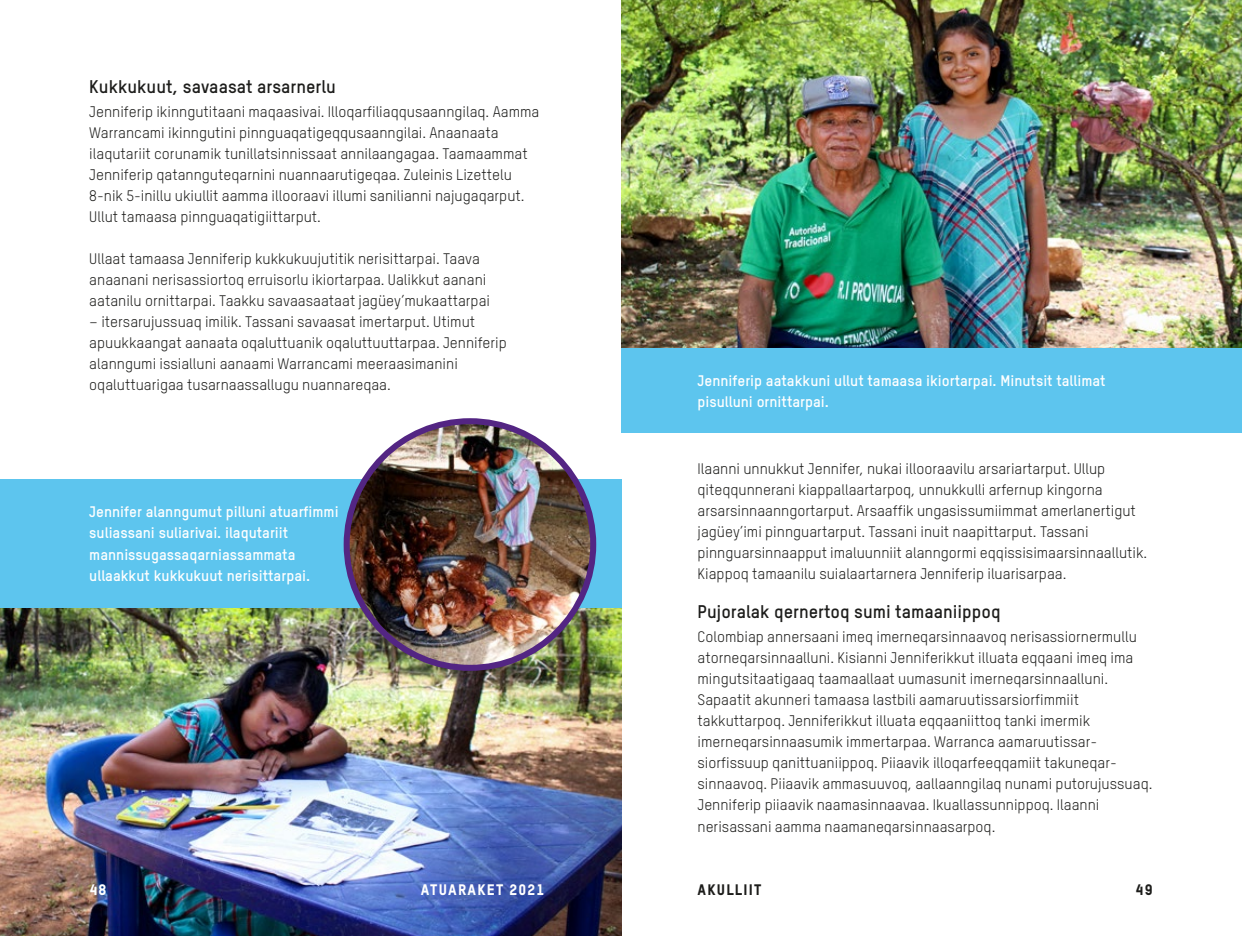
<style>
.page{position:relative;width:1242px;height:936px;background:#fff}
.page>*{position:absolute;margin:0;border:0;box-sizing:border-box;transform-origin:0 0}
.t1{font:700 18px "Oxfam TSTARPRO";color:#1d1d1b}
.t2{font:15px/21px "Oxfam TSTARPRO";color:#1d1d1b}
.t3{font:700 15px/21px "Oxfam TSTARPRO";color:#fff}
.t4{font:15px "Oxfam TSTARPRO Headline";letter-spacing:.08em;color:#fff}
.t5{font:15px "Oxfam TSTARPRO Headline";letter-spacing:.08em;color:#1d1d1b}
</style>
<div class="page">
<img style="left:0;top:607px;width:621px;height:328px">
<img style="left:621px;top:0;width:621px;height:348px">
<div style="left:0;top:479px;width:621px;height:128px;background:#5dc5ee"></div>
<div style="left:621px;top:348px;width:621px;height:84px;background:#5dc5ee"></div>
<img style="left:347px;top:421px;width:246px;height:246px;border-radius:123px">
<div style="left:344px;top:418px;width:252px;height:252px;border:6px solid #532583;border-radius:50%"></div>
<p class="t1" style="left:89px;top:73px;width:248px">Kukkukuut, savaasat arsarnerlu</p>
<p class="t2" style="left:89px;top:100px;width:451px">Jenniferip ikinngutitaani maqaasivai. Illoqarfiliaqqusaanngilaq. Aamma Warrancami ikinngutini pinnguaqatigeqqusaanngilai. Anaanaata ilaqutariit corunamik tunillatsinnissaat annilaangagaa. Taamaammat Jenniferip qatannguteqarnini nuannaarutigeqaa. Zuleinis Lizettelu 8-nik 5-inillu ukiullit aamma illooraavi illumi sanilianni najugaqarput.<br>Ullut tamaasa pinnguaqatigiittarput.</p>
<p class="t2" style="left:89px;top:247px;width:402px">Ullaat tamaasa Jenniferip kukkukuujutitik nerisittarpai. Taava anaanani nerisassiortoq erruisorlu ikiortarpaa. Ualikkut aanani aatanilu ornittarpai. Taakku savaasaataat jagüey’mukaattarpai</p>
<p class="t2" style="left:89px;top:310px;width:419px">– itersarujussuaq imilik. Tassani savaasat imertarput. Utimut apuukkaangat aanaata oqaluttuanik oqaluttuuttarpaa. Jenniferip alanngumi issialluni aanaami Warrancami meeraasimanini oqaluttuarigaa tusarnaassallugu nuannareqaa.</p>
<p class="t3" style="left:89px;top:500px;width:251px">Jennifer alanngumut pilluni atuarfimmi suliassani suliarivai. ilaqutariit mannissugassaqarniassammata ullaakkut kukkukuut nerisittarpai.</p>
<p class="t3" style="left:697px;top:368px;width:409px">Jenniferip aatakkuni ullut tamaasa ikiortarpai. Minutsit tallimat pisulluni ornittarpai.</p>
<p class="t2" style="left:697px;top:457px;width:451px">Ilaanni unnukkut Jennifer, nukai illooraavilu arsariartarput. Ullup qiteqqunnerani kiappallaartarpoq, unnukkulli arfernup kingorna arsarsinnaanngortarput. Arsaaffik ungasissumiimmat amerlanertigut jagüey’imi pinnguartarput. Tassani inuit naapittarput. Tassani pinnguarsinnaapput imaluunniit alanngormi eqqissisimaarsinnaallutik.<br>Kiappoq tamaanilu suialaartarnera Jenniferip iluarisarpaa.</p>
<p class="t1" style="left:697px;top:598px;width:304px">Pujoralak qernertoq sumi tamaaniippoq</p>
<p class="t2" style="left:697px;top:625px;width:456px">Colombiap annersaani imeq imerneqarsinnaavoq nerisassiornermullu atorneqarsinnaalluni. Kisianni Jenniferikkut illuata eqqaani imeq ima mingutsitaatigaaq taamaallaat uumasunit imerneqarsinnaalluni.<br>Sapaatit akunneri tamaasa lastbili aamaruutissarsiorfimmiit takkuttarpoq. Jenniferikkut illuata eqqaaniittoq tanki imermik imerneqarsinnaasumik immertarpaa. Warranca aamaruutissar&shy;siorfissuup qanittuaniippoq. Piiaavik illoqarfeeqqamiit takuneqar&shy;sinnaavoq. Piiaavik ammasuuvoq, aallaanngilaq nunami putorujussuaq.<br>Jenniferip piiaavik naamasinnaavaa. Ikuallassunnippoq. Ilaanni nerisassani aamma naamaneqarsinnaasarpoq.</p>
<p class="t4" style="left:89px;top:877px;width:19px">48</p>
<p class="t4" style="left:421px;top:877px;width:125px">ATUARAKET 2021</p>
<p class="t5" style="left:697px;top:877px;width:65px">AKULLIIT</p>
<p class="t5" style="left:1135px;top:877px;width:19px">49</p>
</div>
